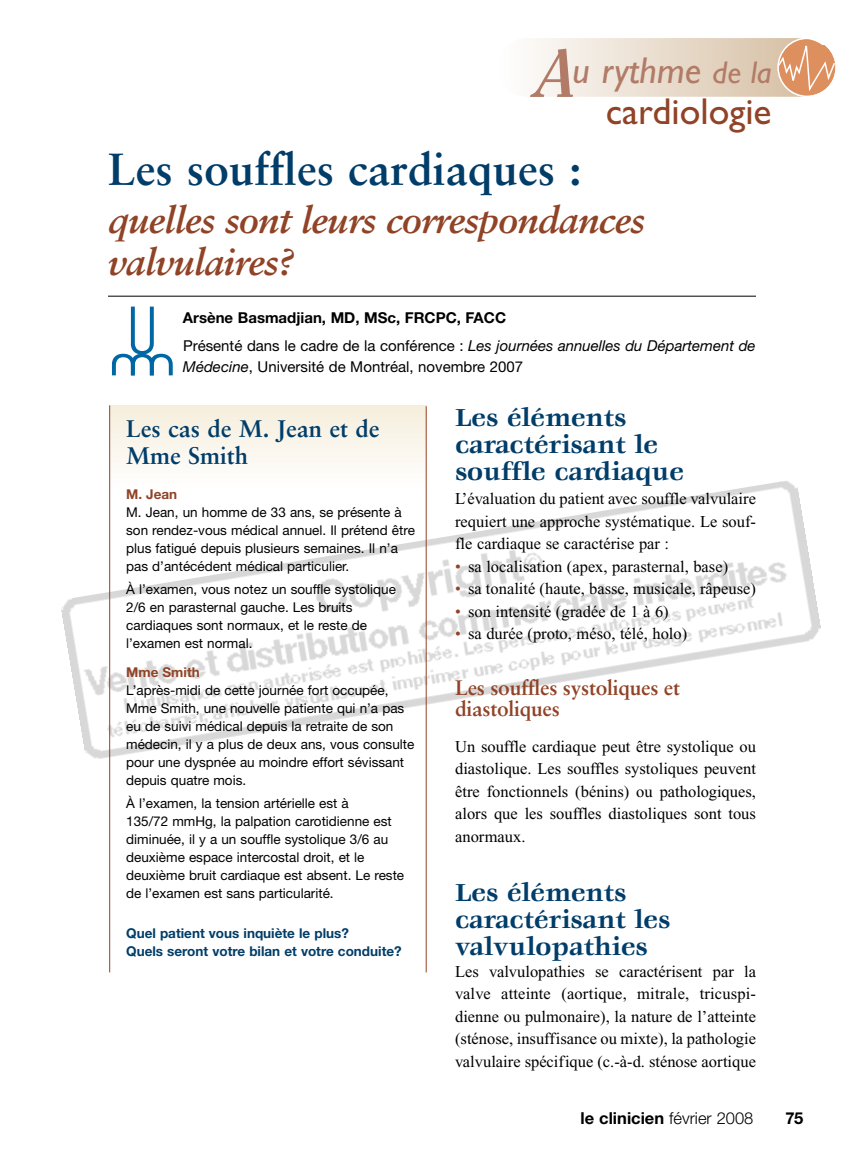
<style>
.page{position:relative;width:864px;height:1175px;background:#fff}
.page>*{position:absolute;margin:0;border:0;box-sizing:border-box;transform-origin:0 0}
.t1{font:700 45px "Sabon";color:#003d69}
.t2{font:italic 700 37.5px/42px "Sabon";letter-spacing:-.02em;color:#904326}
.t3{font:37.5px/40.5px "Gill Sans";color:#904326;text-align:right}
.t4{font:700 27px/27px "Veljovic";color:#003d69}
.t5{font:700 24px/27px "Sabon";color:#003d69}
.t6{font:700 21px/21px "Sabon";letter-spacing:-.01em;color:#904326}
.t7{font:16.5px/22.5px "Times New Roman";color:#000;text-align:justify}
.t8{font:700 16.5px "Helvetica Neue";color:#000}
.t9{font:15px/21px "Helvetica Neue";color:#000}
.t10{font:700 15px "Helvetica Neue";color:#000}
.t11{font:13.5px/18px "Helvetica Neue";color:#000}
.t12{font:700 13.5px/18px "Helvetica Neue";color:#003d69}
.t13{font:700 13.5px "Helvetica Neue";color:#904326}
.s1{font-family:"Clearface";font-weight:700;font-style:italic;font-size:67.5px;color:#b17b67}
.s2{font-style:italic;color:#b17b67}
.s3{font-style:italic;font-size:31.5px;color:#b17b67}
.s4{font-style:italic}
.s5{color:#904326}
.s6{font-weight:300}
</style>
<div class="page">
<img style="left:61px;top:481px;width:760px;height:282px">
<hr style="left:108px;top:296px;width:648px;height:1px;background:#000">
<svg style="left:497px;top:38px;width:334px;height:59px"></svg>
<svg style="left:777px;top:38px;width:59px;height:59px"></svg>
<div style="left:110px;top:405px;width:316px;height:83px;background:linear-gradient(to bottom,#f6eedc,#fffefe)"></div>
<hr style="left:109px;top:405px;width:1px;height:567px;background:#904326">
<hr style="left:426px;top:406px;width:1px;height:566px;background:#904326">
<svg style="left:112px;top:306px;width:61px;height:69px"></svg>
<h2 class="t3" style="left:536px;top:54px;width:237px"><span class="s1">A</span><span class="s2">u rythme</span> <span class="s3">de la </span>cardiologie</h2>
<h1 class="t1" style="left:108px;top:151px;width:475px">Les souffles cardiaques :</h1>
<h2 class="t2" style="left:108px;top:202px;width:539px">quelles sont leurs correspondances valvulaires?</h2>
<p class="t10" style="left:183px;top:312px;width:325px">Arsène Basmadjian, MD, MSc, FRCPC, FACC</p>
<p class="t9" style="left:183px;top:337px;width:574px">Présenté dans le cadre de la conférence : <span class="s4">Les journées annuelles du Département de<br>Médecine</span>, Université de Montréal, novembre 2007</p>
<h3 class="t5" style="left:126px;top:417px;width:255px">Les cas de M. Jean et de<br>Mme Smith</h3>
<p class="t13" style="left:126px;top:489px;width:53px">M. Jean</p>
<p class="t11" style="left:126px;top:504px;width:290px">M. Jean, un homme de 33 ans, se présente à son rendez-vous médical annuel. Il prétend être plus fatigué depuis plusieurs semaines. Il n’a pas d’antécédent médical particulier.</p>
<p class="t11" style="left:126px;top:581px;width:271px">À l’examen, vous notez un souffle systolique 2/6 en parasternal gauche. Les bruits cardiaques sont normaux, et le reste de l’examen est normal.</p>
<p class="t13" style="left:126px;top:667px;width:75px">Mme Smith</p>
<p class="t11" style="left:126px;top:682px;width:290px">L’après-midi de cette journée fort occupée, Mme Smith, une nouvelle patiente qui n’a pas eu de suivi médical depuis la retraite de son médecin, il y a plus de deux ans, vous consulte pour une dyspnée au moindre effort sévissant depuis quatre mois.</p>
<p class="t11" style="left:126px;top:796px;width:280px">À l’examen, la tension artérielle est à<br>135/72 mmHg, la palpation carotidienne est diminuée, il y a un souffle systolique 3/6 au deuxième espace intercostal droit, et le deuxième bruit cardiaque est absent. Le reste de l’examen est sans particularité.</p>
<p class="t12" style="left:126px;top:925px;width:277px">Quel patient vous inquiète le plus?<br>Quels seront votre bilan et votre conduite?</p>
<h3 class="t4" style="left:455px;top:406px;width:230px">Les éléments caractérisant le souffle cardiaque</h3>
<p class="t7" style="left:455px;top:489px;width:302px">L’évaluation du patient avec souffle valvulaire requiert une approche systématique. Le souf&shy;fle cardiaque se caractérise par :</p>
<p class="t7" style="left:455px;top:556px;width:275px"><span class="s5">•</span> sa localisation (apex, parasternal, base)</p>
<p class="t7" style="left:455px;top:579px;width:302px"><span class="s5">•</span> sa tonalité (haute, basse, musicale, râpeuse)</p>
<p class="t7" style="left:455px;top:601px;width:215px"><span class="s5">•</span> son intensité (gradée de 1 à 6)</p>
<p class="t7" style="left:455px;top:624px;width:234px"><span class="s5">•</span> sa durée (proto, méso, télé, holo)</p>
<h3 class="t6" style="left:455px;top:678px;width:226px">Les souffles systoliques et diastoliques</h3>
<p class="t7" style="left:455px;top:736px;width:302px">Un souffle cardiaque peut être systolique ou diastolique. Les souffles systoliques peuvent être fonctionnels (bénins) ou pathologiques, alors que les souffles diastoliques sont tous anormaux.</p>
<h3 class="t4" style="left:455px;top:880px;width:216px">Les éléments caractérisant les valvulopathies</h3>
<p class="t7" style="left:455px;top:961px;width:302px">Les valvulopathies se caractérisent par la valve atteinte (aortique, mitrale, tricuspi&shy;dienne ou pulmonaire), la nature de l’atteinte (sténose, insuffisance ou mixte), la pathologie valvulaire spécifique (c.-à-d. sténose aortique</p>
<p class="t8" style="left:580px;top:1111px;width:175px">le clinicien <span class="s6">février 2008</span></p>
<p class="t8" style="left:785px;top:1111px;width:19px">75</p>
</div>
